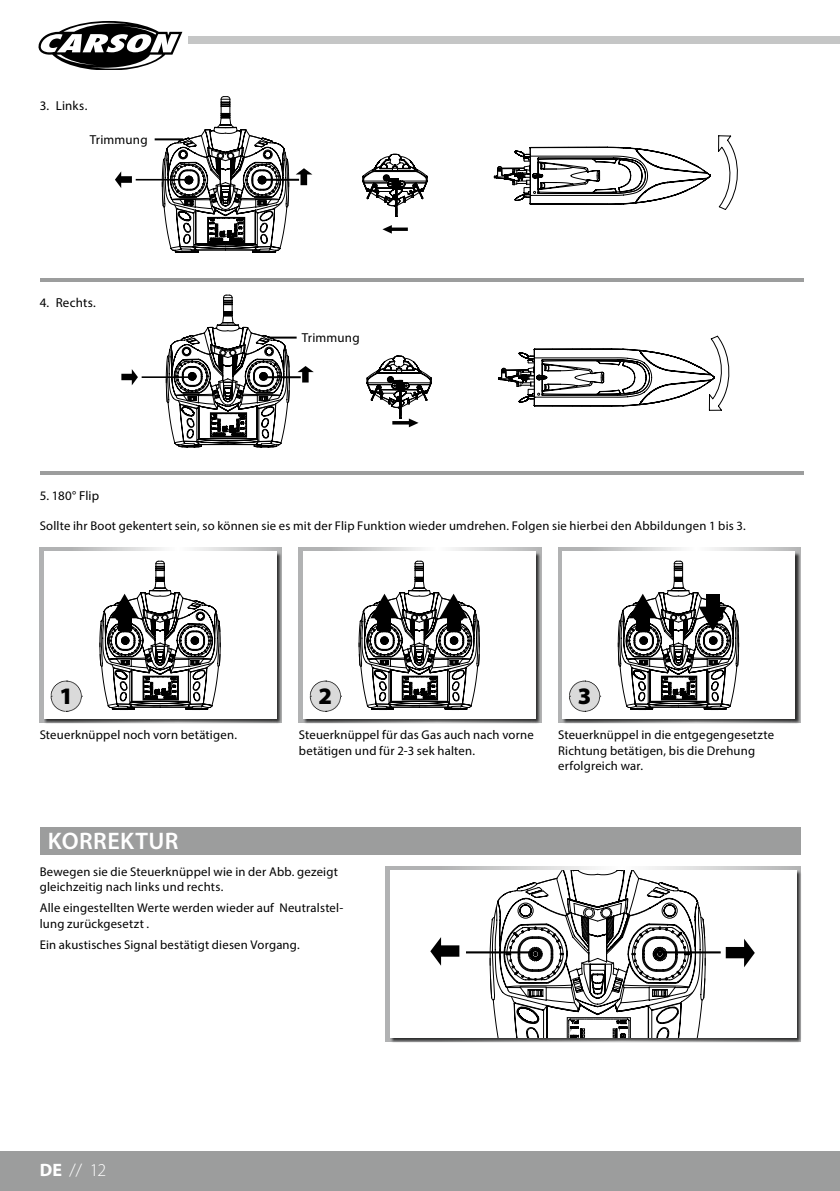
<style>
.page{position:relative;width:840px;height:1191px;background:#fff}
.page>*{position:absolute;margin:0;border:0;box-sizing:border-box;transform-origin:0 0}
.t1{font:600 24px "Myriad Pro";letter-spacing:.02em;color:#fff}
.t2{font:900 23.6px "Myriad Pro";color:#000}
.t3{font:300 18px "Myriad Pro";color:#fff}
.t4{font:13px "Myriad Pro";letter-spacing:.015em;color:#000}
.t5{font:12.6px/15.2px "Myriad Pro";letter-spacing:.015em;color:#000}
.s1{font-weight:700}
</style>
<div class="page">
<div style="left:0;top:1151px;width:839px;height:40px;background:#9c9d9d"></div>
<hr style="left:839px;top:1151px;width:1px;height:40px;background:#9c9d9d">
<div style="left:188px;top:36px;width:651px;height:8px;background:#c5c6c6"></div>
<svg style="left:38px;top:21px;width:145px;height:48px"></svg>
<svg style="left:297px;top:366px;width:16px;height:16px"></svg>
<svg style="left:121px;top:369px;width:17px;height:16px"></svg>
<hr style="left:266px;top:376px;width:34px;height:2px;background:#000">
<hr style="left:141px;top:376px;width:49px;height:2px;background:#000">
<svg style="left:166px;top:295px;width:124px;height:152px"></svg>
<svg style="left:366px;top:335px;width:364px;height:93px"></svg>
<svg style="left:295px;top:168px;width:17px;height:17px"></svg>
<svg style="left:115px;top:171px;width:17px;height:17px"></svg>
<hr style="left:264px;top:179px;width:35px;height:2px;background:#000">
<hr style="left:136px;top:179px;width:49px;height:1px;background:#000">
<svg style="left:718px;top:135px;width:20px;height:75px"></svg>
<svg style="left:162px;top:96px;width:127px;height:157px"></svg>
<svg style="left:362px;top:147px;width:348px;height:87px"></svg>
<div style="left:40px;top:826px;width:759px;height:28px;background:#9c9d9d"></div>
<svg style="left:386px;top:866px;width:413px;height:175px;background:#c9caca"></svg>
<div style="left:390px;top:871px;width:411px;height:172px;background:#000;opacity:.75"></div>
<div style="left:390px;top:870px;width:405px;height:167px;background:#fff"></div>
<svg style="left:430px;top:937px;width:30px;height:29px"></svg>
<svg style="left:725px;top:939px;width:30px;height:28px"></svg>
<hr style="left:465px;top:951px;width:66px;height:2px;background:#000">
<hr style="left:654px;top:951px;width:66px;height:2px;background:#000">
<svg style="left:489px;top:870px;width:216px;height:167px"></svg>
<hr style="left:40px;top:278px;width:763px;height:4px;background:#9c9d9d">
<hr style="left:268px;top:336px;width:28px;height:2px;background:#000">
<hr style="left:154px;top:138px;width:29px;height:2px;background:#000">
<hr style="left:40px;top:471px;width:763px;height:4px;background:#9c9d9d">
<svg style="left:40px;top:548px;width:242px;height:175px"></svg>
<div style="left:44px;top:552px;width:237px;height:172px;background:#000;opacity:.75"></div>
<div style="left:44px;top:552px;width:232px;height:167px;background:#fff"></div>
<svg style="left:299px;top:548px;width:241px;height:175px"></svg>
<div style="left:303px;top:552px;width:237px;height:172px;background:#000;opacity:.75"></div>
<div style="left:303px;top:552px;width:232px;height:167px;background:#fff"></div>
<svg style="left:558px;top:548px;width:241px;height:175px"></svg>
<div style="left:562px;top:552px;width:237px;height:172px;background:#000;opacity:.75"></div>
<div style="left:561px;top:552px;width:233px;height:167px;background:#fff"></div>
<svg style="left:50px;top:680px;width:32px;height:32px"></svg>
<svg style="left:309px;top:680px;width:32px;height:32px"></svg>
<svg style="left:569px;top:680px;width:31px;height:32px"></svg>
<svg style="left:99px;top:561px;width:121px;height:149px"></svg>
<svg style="left:358px;top:561px;width:121px;height:149px"></svg>
<svg style="left:617px;top:561px;width:121px;height:149px"></svg>
<p class="t4" style="left:40px;top:97px;width:49px">3. Links.</p>
<p class="t4" style="left:90px;top:131px;width:59px">Trimmung</p>
<p class="t4" style="left:40px;top:294px;width:58px">4. Rechts.</p>
<p class="t4" style="left:302px;top:330px;width:59px">Trimmung</p>
<p class="t4" style="left:40px;top:487px;width:61px">5. 180° Flip</p>
<p class="t5" style="left:40px;top:518px;width:707px">Sollte ihr Boot gekentert sein, so können sie es mit der Flip Funktion wieder umdrehen. Folgen sie hierbei den Abbildungen 1 bis 3.</p>
<h2 class="t2" style="left:59px;top:680px;width:15px">1</h2>
<h2 class="t2" style="left:318px;top:680px;width:15px">2</h2>
<h2 class="t2" style="left:577px;top:680px;width:15px">3</h2>
<p class="t5" style="left:40px;top:727px;width:199px">Steuerknüppel noch vorn betätigen.</p>
<p class="t5" style="left:299px;top:727px;width:236px">Steuerknüppel für das Gas auch nach vorne betätigen und für 2-3 sek halten.</p>
<p class="t5" style="left:557px;top:727px;width:217px">Steuerknüppel in die entgegengesetzte<br>Richtung betätigen, bis die Drehung erfolgreich war.</p>
<h1 class="t1" style="left:48px;top:825px;width:132px">KORREKTUR</h1>
<p class="t5" style="left:40px;top:864px;width:299px">Bewegen sie die Steuerknüppel wie in der Abb. gezeigt gleichzeitig nach links und rechts.</p>
<p class="t5" style="left:40px;top:900px;width:305px">Alle eingestellten Werte werden wieder auf Neutralstel&shy;lung zurückgesetzt .</p>
<p class="t5" style="left:40px;top:937px;width:261px">Ein akustisches Signal bestätigt diesen Vorgang.</p>
<h3 class="t3" style="left:40px;top:1159px;width:68px"><span class="s1">DE</span> // 12</h3>
</div>
